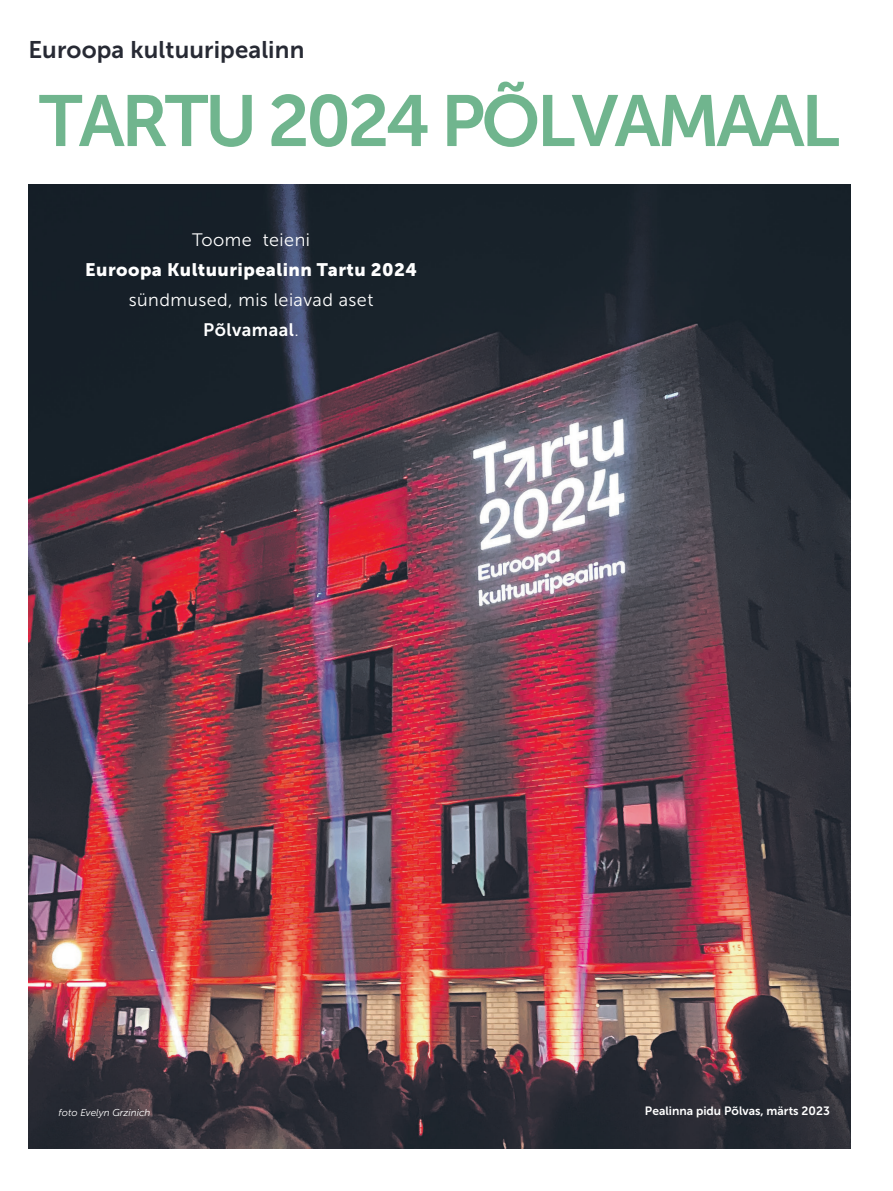
<style>
.page{position:relative;width:893px;height:1191px;background:#fff}
.page>*{position:absolute;margin:0;border:0;box-sizing:border-box;transform-origin:0 0}
.t1{font:72px "Museo Sans 700";letter-spacing:-.05em;color:#70b58e}
.t2{font:24px "Museo Sans 700";letter-spacing:.005em;color:#272a34}
.t3{font:18px "Museo Sans 300";letter-spacing:.025em;color:#fff}
.t4{font:18px "Museo Sans 900";letter-spacing:.025em;color:#fff}
.t5{font:18px "Museo Sans 700";letter-spacing:.025em;color:#fff}
.t6{font:12px "Museo Sans 700";color:#fff}
.t7{font:italic 10px "Museo Sans 300";color:#fff}
.s1{font-family:"Museo Sans 300"}
</style>
<div class="page">
<img style="left:28px;top:185px;width:822px;height:963px">
<h2 class="t2" style="left:28px;top:37px;width:278px">Euroopa kultuuripealinn</h2>
<h1 class="t1" style="left:39px;top:81px;width:802px">TARTU 2024 PÕLVAMAAL</h1>
<p class="t3" style="left:192px;top:230px;width:119px">Toome teieni</p>
<p class="t4" style="left:85px;top:259px;width:333px">Euroopa Kultuuripealinn Tartu 2024</p>
<p class="t3" style="left:129px;top:290px;width:246px">sündmused, mis leiavad aset</p>
<p class="t5" style="left:203px;top:319px;width:97px">Põlvamaal<span class="s1">.</span></p>
<p class="t7" style="left:59px;top:1107px;width:93px">foto Evelyn Grzinich</p>
<p class="t6" style="left:645px;top:1104px;width:186px">Pealinna pidu Põlvas, märts 2023</p>
</div>
